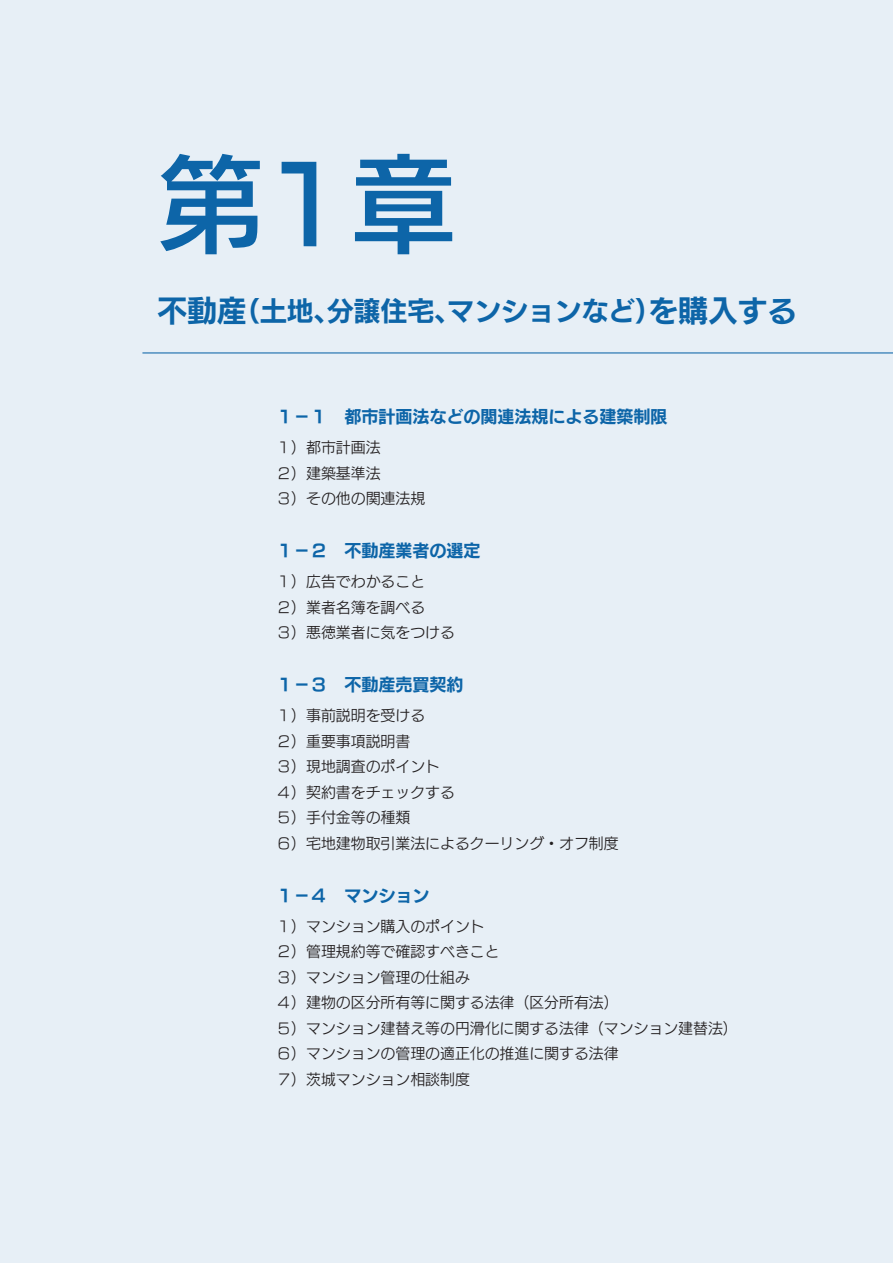
<style>
.page{position:relative;width:893px;height:1263px;background:#e7eff6}
.page>*{position:absolute;margin:0;border:0;box-sizing:border-box;transform-origin:0 0}
.t1{font:106.35px "New Rodin Pro DB";color:#0d65a8}
.t2{font:26.85px "New Rodin Pro B";color:#0d65a8}
.t3{font:16.95px "New Rodin Pro B";color:#0d65a8}
.t4{font:14.85px/25.5px "New Rodin Pro M";color:#231f20}
.s1{font-size:29.7px}
</style>
<div class="page">
<hr style="left:142px;top:352px;width:751px;height:1px;background:#0d65a8">
<h1 class="t1" style="left:157px;top:113px;width:301px">第1章</h1>
<h2 class="t2" style="left:157px;top:287px;width:641px"><span class="s1">不動産</span>（土地、分譲住宅、マンションなど）<span class="s1">を購入する</span></h2>
<p class="t3" style="left:276px;top:402px;width:393px">１－１　都市計画法などの関連法規による建築制限</p>
<p class="t4" style="left:276px;top:434px;width:150px">１）都市計画法<br>２）建築基準法<br>３）その他の関連法規</p>
<p class="t3" style="left:276px;top:536px;width:206px">１－２　不動産業者の選定</p>
<p class="t4" style="left:276px;top:567px;width:180px">１）広告でわかること<br>２）業者名簿を調べる<br>３）悪徳業者に気をつける</p>
<p class="t3" style="left:276px;top:670px;width:189px">１－３　不動産売買契約</p>
<p class="t4" style="left:276px;top:701px;width:344px">１）事前説明を受ける<br>２）重要事項説明書<br>３）現地調査のポイント<br>４）契約書をチェックする<br>５）手付金等の種類<br>６）宅地建物取引業法によるクーリング・オフ制度</p>
<p class="t3" style="left:276px;top:880px;width:155px">１－４　マンション</p>
<p class="t4" style="left:276px;top:912px;width:463px">１）マンション購入のポイント<br>２）管理規約等で確認すべきこと<br>３）マンション管理の仕組み<br>４）建物の区分所有等に関する法律（区分所有法）<br>５）マンション建替え等の円滑化に関する法律（マンション建替法）<br>６）マンションの管理の適正化の推進に関する法律<br>７）茨城マンション相談制度</p>
</div>
